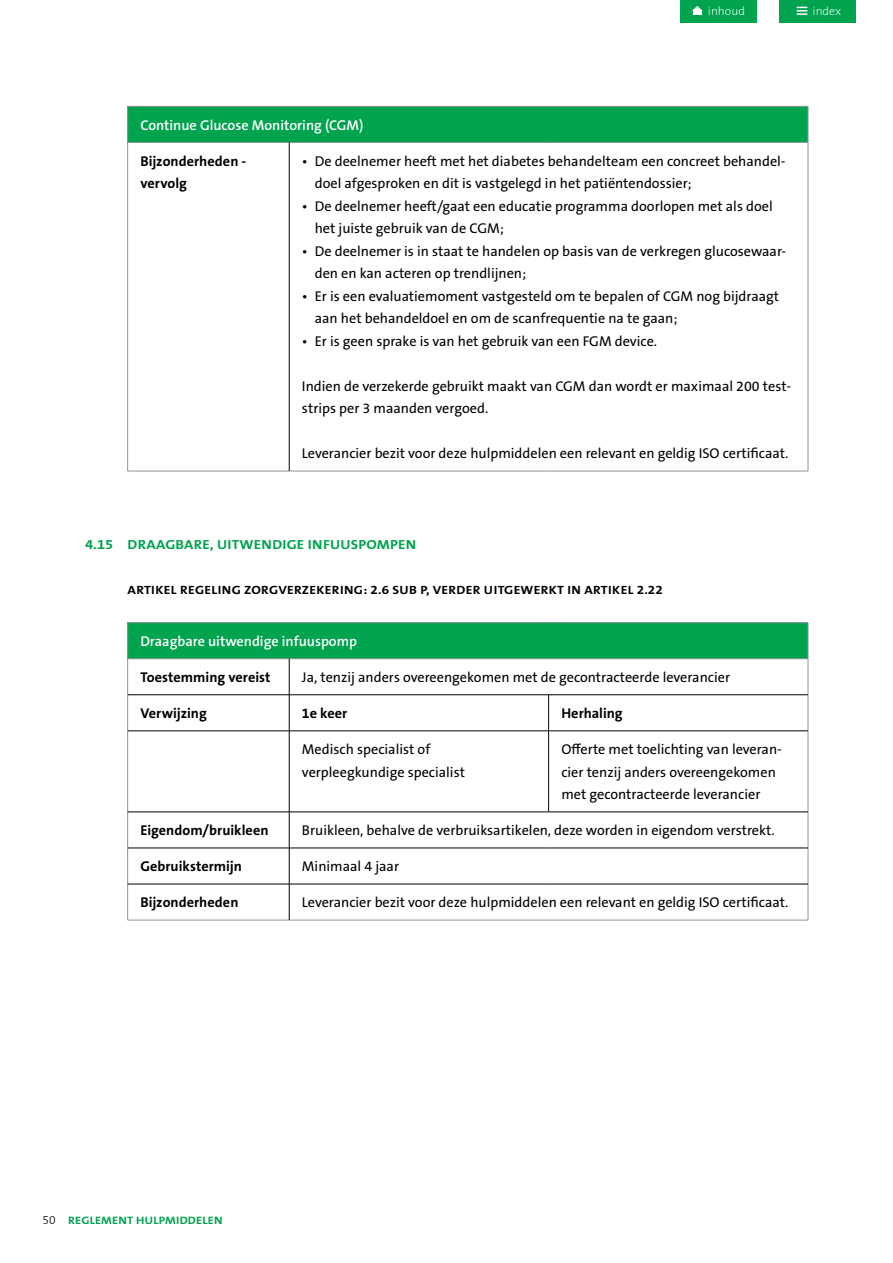
<style>
.page{position:relative;width:893px;height:1263px;background:#fff}
.page>*{position:absolute;margin:0;border:0;box-sizing:border-box;transform-origin:0 0}
.HM_-_TABEL_PLAT{font:14.25px/22.5px "The Sans B W5 Plain";color:#000}
.HM_-_TABEL_OPSOM_PUNT{font:14.25px/22.5px "The Sans B W5 Plain";color:#000}
.HM_-_TABELTITELS{font:700 14.25px/22.5px "The Sans B W7";letter-spacing:.005em;color:#000}
.HM_-_TABELKOP{font:600 14.25px "The Sans B W6";color:#fff}
._01_-_KOP_MIDDEL{font:700 13.2px "The Sans B W7";letter-spacing:.015em;color:#00a34e;scale:1.12 1}
.HM_-_ARTIKEL{font:700 12px "The Sans B W7";letter-spacing:.025em;color:#000;scale:1.12 1}
.t1{font:200 12px "The Sans B W2";color:#fff}
.t2{font:700 10.8px "The Sans B W7";letter-spacing:.015em;color:#00a34e;scale:1.13 1}
.s1{font-family:"The Sans B W3";font-weight:300;font-size:12px;color:#000}
</style>
<div class="page">
<div style="left:680px;top:0;width:76px;height:23px;background:#00a34e"></div>
<svg style="left:692px;top:6px;width:11px;height:5px"></svg>
<div style="left:693px;top:10px;width:8px;height:5px;background:#fff"></div>
<div style="left:780px;top:0;width:76px;height:23px;background:#00a34e"></div>
<svg style="left:797px;top:7px;width:10px;height:8px"></svg>
<div style="left:128px;top:106px;width:680px;height:36px;background:#00a34e"></div>
<hr style="left:128px;top:106px;width:161px;height:1px;background:#939598">
<hr style="left:127px;top:106px;width:1px;height:36px;background:#939598">
<hr style="left:289px;top:106px;width:260px;height:1px;background:#939598">
<hr style="left:549px;top:106px;width:259px;height:1px;background:#939598">
<hr style="left:808px;top:106px;width:1px;height:36px;background:#939598">
<hr style="left:128px;top:142px;width:161px;height:1px;background:#939598">
<hr style="left:127px;top:143px;width:1px;height:328px;background:#939598">
<hr style="left:289px;top:142px;width:260px;height:1px;background:#939598">
<hr style="left:549px;top:142px;width:259px;height:1px;background:#939598">
<hr style="left:808px;top:143px;width:1px;height:328px;background:#939598">
<hr style="left:128px;top:471px;width:161px;height:1px;background:#939598">
<hr style="left:289px;top:471px;width:260px;height:1px;background:#939598">
<hr style="left:549px;top:471px;width:259px;height:1px;background:#939598">
<hr style="left:289px;top:143px;width:1px;height:328px;background:#000">
<div style="left:128px;top:623px;width:680px;height:36px;background:#00a34e"></div>
<hr style="left:128px;top:622px;width:161px;height:1px;background:#939598">
<hr style="left:127px;top:623px;width:1px;height:36px;background:#939598">
<hr style="left:289px;top:622px;width:260px;height:1px;background:#939598">
<hr style="left:549px;top:622px;width:259px;height:1px;background:#939598">
<hr style="left:808px;top:623px;width:1px;height:36px;background:#939598">
<hr style="left:128px;top:658px;width:161px;height:1px;background:#939598">
<hr style="left:127px;top:659px;width:1px;height:36px;background:#939598">
<hr style="left:289px;top:658px;width:260px;height:1px;background:#939598">
<hr style="left:549px;top:658px;width:259px;height:1px;background:#939598">
<hr style="left:808px;top:659px;width:1px;height:36px;background:#939598">
<hr style="left:127px;top:695px;width:1px;height:36px;background:#939598">
<hr style="left:808px;top:695px;width:1px;height:36px;background:#939598">
<hr style="left:127px;top:731px;width:1px;height:81px;background:#939598">
<hr style="left:808px;top:731px;width:1px;height:81px;background:#939598">
<hr style="left:127px;top:812px;width:1px;height:36px;background:#939598">
<hr style="left:808px;top:812px;width:1px;height:36px;background:#939598">
<hr style="left:127px;top:848px;width:1px;height:36px;background:#939598">
<hr style="left:808px;top:848px;width:1px;height:36px;background:#939598">
<hr style="left:127px;top:884px;width:1px;height:36px;background:#939598">
<hr style="left:808px;top:884px;width:1px;height:36px;background:#939598">
<hr style="left:128px;top:920px;width:161px;height:1px;background:#939598">
<hr style="left:289px;top:920px;width:260px;height:1px;background:#939598">
<hr style="left:549px;top:920px;width:259px;height:1px;background:#939598">
<hr style="left:289px;top:659px;width:1px;height:36px;background:#000">
<hr style="left:128px;top:694px;width:161px;height:1px;background:#000">
<hr style="left:289px;top:694px;width:260px;height:1px;background:#000">
<hr style="left:289px;top:695px;width:1px;height:36px;background:#000">
<hr style="left:549px;top:694px;width:259px;height:1px;background:#000">
<hr style="left:548px;top:695px;width:1px;height:36px;background:#000">
<hr style="left:128px;top:730px;width:161px;height:1px;background:#000">
<hr style="left:289px;top:730px;width:260px;height:1px;background:#000">
<hr style="left:289px;top:731px;width:1px;height:81px;background:#000">
<hr style="left:549px;top:730px;width:259px;height:1px;background:#000">
<hr style="left:548px;top:731px;width:1px;height:81px;background:#000">
<hr style="left:128px;top:812px;width:161px;height:1px;background:#000">
<hr style="left:289px;top:812px;width:260px;height:1px;background:#000">
<hr style="left:289px;top:812px;width:1px;height:36px;background:#000">
<hr style="left:549px;top:812px;width:259px;height:1px;background:#000">
<hr style="left:128px;top:848px;width:161px;height:1px;background:#000">
<hr style="left:289px;top:848px;width:260px;height:1px;background:#000">
<hr style="left:289px;top:848px;width:1px;height:36px;background:#000">
<hr style="left:549px;top:848px;width:259px;height:1px;background:#000">
<hr style="left:128px;top:884px;width:161px;height:1px;background:#000">
<hr style="left:289px;top:884px;width:260px;height:1px;background:#000">
<hr style="left:289px;top:884px;width:1px;height:36px;background:#000">
<hr style="left:549px;top:884px;width:259px;height:1px;background:#000">
<p class="t1" style="left:708px;top:3px;width:39px">inhoud</p>
<p class="t1" style="left:813px;top:3px;width:30px">index</p>
<p class="HM_-_TABELKOP" style="left:140px;top:116px;width:225px">Continue Glucose Monitoring (CGM)</p>
<p class="HM_-_TABELTITELS" style="left:140px;top:150px;width:107px">Bijzonderheden - vervolg</p>
<p class="HM_-_TABEL_OPSOM_PUNT" style="left:315px;top:150px;width:472px;text-indent:-13px">• De deelnemer heeft met het diabetes behandelteam een concreet behandel&shy;doel afgesproken en dit is vastgelegd in het patiëntendossier;</p>
<p class="HM_-_TABEL_OPSOM_PUNT" style="left:315px;top:195px;width:460px;text-indent:-13px">• De deelnemer heeft/gaat een educatie programma doorlopen met als doel het juiste gebruik van de CGM;</p>
<p class="HM_-_TABEL_OPSOM_PUNT" style="left:315px;top:240px;width:473px;text-indent:-13px">• De deelnemer is in staat te handelen op basis van de verkregen glucosewaar&shy;den en kan acteren op trendlijnen;</p>
<p class="HM_-_TABEL_OPSOM_PUNT" style="left:315px;top:285px;width:466px;text-indent:-13px">• Er is een evaluatiemoment vastgesteld om te bepalen of CGM nog bijdraagt aan het behandeldoel en om de scanfrequentie na te gaan;</p>
<p class="HM_-_TABEL_OPSOM_PUNT" style="left:302px;top:330px;width:357px">• Er is geen sprake is van het gebruik van een FGM device.</p>
<p class="HM_-_TABEL_PLAT" style="left:302px;top:375px;width:491px">Indien de verzekerde gebruikt maakt van CGM dan wordt er maximaal 200 test&shy;strips per 3 maanden vergoed.</p>
<p class="HM_-_TABEL_PLAT" style="left:302px;top:442px;width:488px">Leverancier bezit voor deze hulpmiddelen een relevant en geldig ISO certificaat.</p>
<h2 class="_01_-_KOP_MIDDEL" style="left:85px;top:536px;width:297px">4.15 DRAAGBARE, UITWENDIGE INFUUSPOMPEN</h2>
<p class="HM_-_ARTIKEL" style="left:128px;top:582px;width:479px">ARTIKEL REGELING ZORGVERZEKERING: 2.6 SUB P, VERDER UITGEWERKT IN ARTIKEL 2.22</p>
<p class="HM_-_TABELKOP" style="left:140px;top:632px;width:218px">Draagbare uitwendige infuuspomp</p>
<p class="HM_-_TABELTITELS" style="left:140px;top:666px;width:132px">Toestemming vereist</p>
<p class="HM_-_TABEL_PLAT" style="left:302px;top:666px;width:430px">Ja, tenzij anders overeengekomen met de gecontracteerde leverancier</p>
<p class="HM_-_TABELTITELS" style="left:140px;top:702px;width:68px">Verwijzing</p>
<p class="HM_-_TABELTITELS" style="left:302px;top:702px;width:47px">1e keer</p>
<p class="HM_-_TABELTITELS" style="left:561px;top:702px;width:63px">Herhaling</p>
<p class="HM_-_TABEL_PLAT" style="left:302px;top:738px;width:165px">Medisch specialist of verpleegkundige specialist</p>
<p class="HM_-_TABEL_PLAT" style="left:561px;top:738px;width:222px">Offerte met toelichting van leveran&shy;cier tenzij anders overeengekomen met gecontracteerde leverancier</p>
<p class="HM_-_TABELTITELS" style="left:140px;top:819px;width:130px">Eigendom/bruikleen</p>
<p class="HM_-_TABEL_PLAT" style="left:302px;top:819px;width:474px">Bruikleen, behalve de verbruiksartikelen, deze worden in eigendom verstrekt.</p>
<p class="HM_-_TABELTITELS" style="left:140px;top:855px;width:103px">Gebruikstermijn</p>
<p class="HM_-_TABEL_PLAT" style="left:302px;top:855px;width:99px">Minimaal 4 jaar</p>
<p class="HM_-_TABELTITELS" style="left:140px;top:891px;width:100px">Bijzonderheden</p>
<p class="HM_-_TABEL_PLAT" style="left:302px;top:891px;width:488px">Leverancier bezit voor deze hulpmiddelen een relevant en geldig ISO certificaat.</p>
<p class="t2" style="left:43px;top:1213px;width:161px"><span class="s1">50</span> REGLEMENT HULPMIDDELEN</p>
</div>
